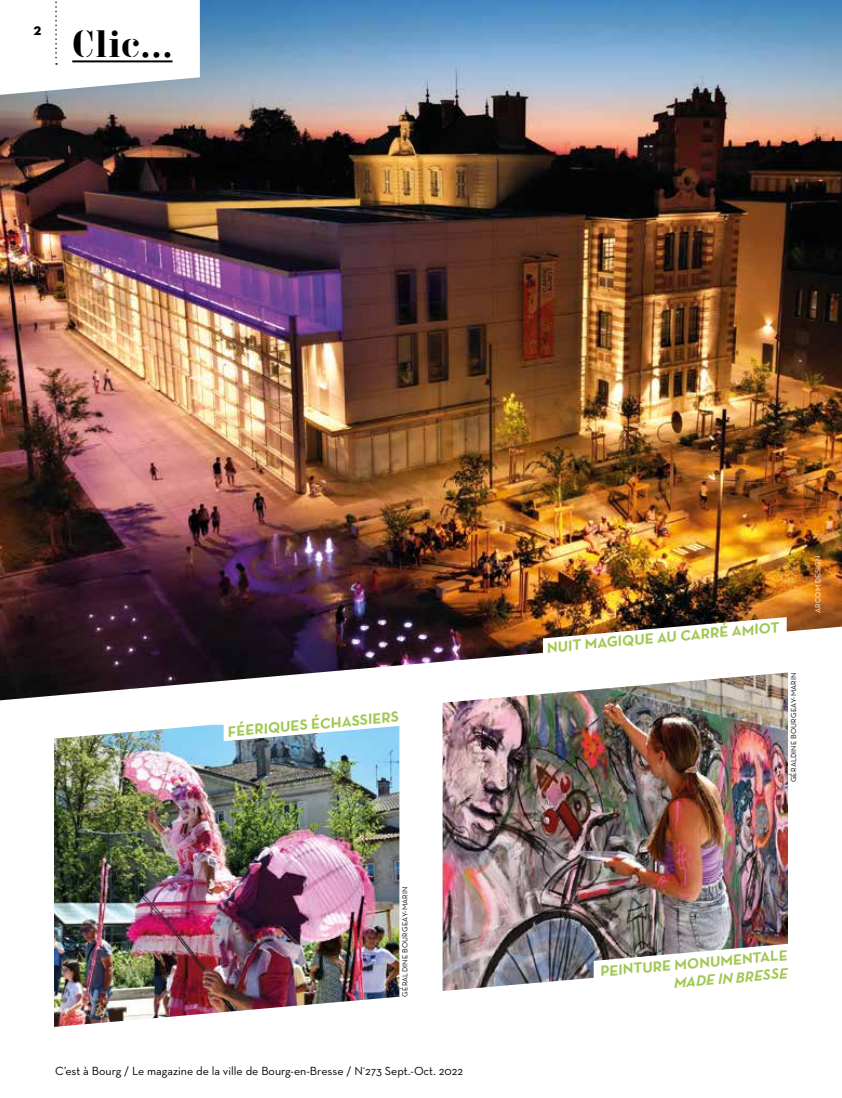
<style>
.page{position:relative;width:842px;height:1098px;background:#fff}
.page>*{position:absolute;margin:0;border:0;box-sizing:border-box;transform-origin:0 0}
.t1{font:39.15px "Vtg Stencil Germany No 1";color:#000}
.t2{font:16.5px "Neutraface Text Bold Alt";color:#000}
.t3{font:700 15px "Neutraface Text";color:#a1c854}
.t4{font:italic 700 15px "Neutraface Text";color:#a1c854}
.t5{font:12px "Neutraface Text";color:#000}
.t6{font:7.5px "Neutraface Text";letter-spacing:.025em;color:#000}
.t7{font:7.5px "Neutraface Text";letter-spacing:.025em;color:#fff}
</style>
<div class="page">
<img style="left:0;top:0;width:842px;height:700px">
<svg style="left:0;top:0;width:200px;height:95px"></svg>
<img style="left:54px;top:724px;width:345px;height:302px">
<svg style="left:224px;top:684px;width:197px;height:57px"></svg>
<img style="left:443px;top:672px;width:345px;height:318px">
<img style="left:543px;top:617px;width:244px;height:45px">
<svg style="left:594px;top:943px;width:194px;height:47px"></svg>
<h2 class="t2" style="left:34px;top:18px;width:9px">2</h2>
<h1 class="t1" style="left:72px;top:22px;width:102px">Clic...</h1>
<p class="t3" style="left:227px;top:721px;width:173px;rotate:-5deg">FÉERIQUES ÉCHASSIERS</p>
<p class="t6" style="left:400px;top:996px;width:111px;rotate:-90deg">GÉRALDINE BOURGEAY-MARIN</p>
<p class="t5" style="left:55px;top:1063px;width:409px">C’est à Bourg / Le magazine de la ville de Bourg-en-Bresse / N<sup>°</sup>273 Sept.-Oct. 2022</p>
<p class="t3" style="left:546px;top:637px;width:235px;rotate:-5deg">NUIT MAGIQUE AU CARRÉ AMIOT</p>
<p class="t6" style="left:789px;top:782px;width:111px;rotate:-90deg">GÉRALDINE BOURGEAY-MARIN</p>
<p class="t7" style="left:813px;top:612px;width:58px;rotate:-90deg">ARCOM DESIGN</p>
<p class="t3" style="left:599px;top:961px;width:190px;rotate:-5deg">PEINTURE MONUMENTALE</p>
<p class="t4" style="left:673px;top:972px;width:116px;rotate:-5deg">MADE IN BRESSE</p>
</div>
